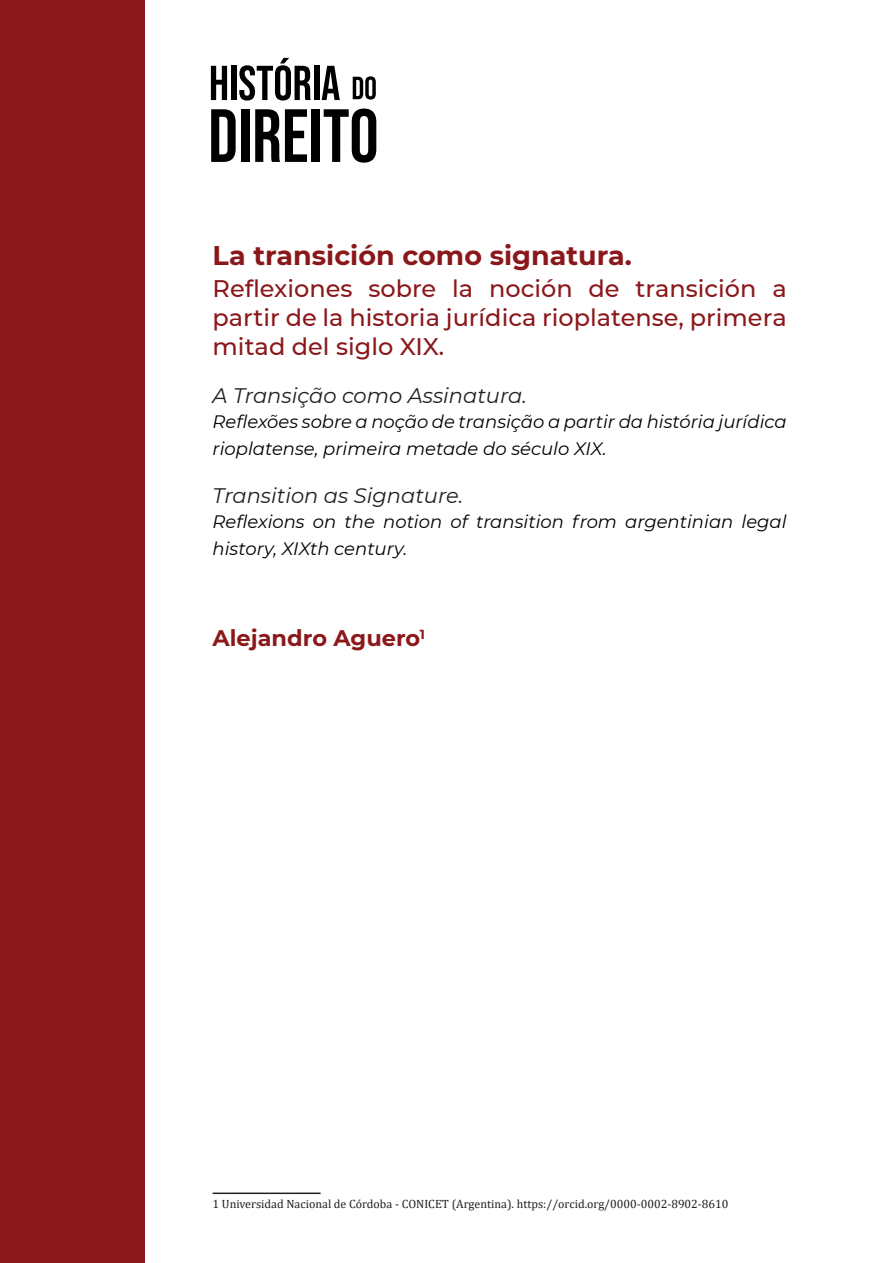
<style>
.page{position:relative;width:893px;height:1263px;background:#fff}
.page>*{position:absolute;margin:0;border:0;box-sizing:border-box;transform-origin:0 0}
.Título_do_Artigo{font:700 27px "Montserrat";color:#8a181a}
.Título_do_Artigo-2{font:500 24px/28.8px "Montserrat";color:#8a181a;text-align:justify}
.Autores{font:700 22.5px "Montserrat";color:#8b181a}
.Título_em_outra_líng{font:italic 21px "Montserrat";color:#231f20}
.Título_em_outra_líng-2{font:italic 18px/27px "Montserrat";color:#000}
.Nota_de_Rodapé{font:12px "Cambria";color:#231f20}
</style>
<div class="page">
<hr style="left:213px;top:1192px;width:108px;height:2px;background:#231f20">
<div style="left:0;top:0;width:145px;height:1263px;background:#8b181a"></div>
<svg style="left:211px;top:66px;width:16px;height:34px"></svg>
<div style="left:231px;top:66px;width:5px;height:34px;background:#000001"></div>
<svg style="left:239px;top:58px;width:72px;height:43px"></svg>
<div style="left:314px;top:66px;width:5px;height:34px;background:#000001"></div>
<svg style="left:322px;top:66px;width:18px;height:34px"></svg>
<svg style="left:353px;top:76px;width:23px;height:24px"></svg>
<svg style="left:211px;top:109px;width:25px;height:53px"></svg>
<div style="left:241px;top:109px;width:8px;height:53px;background:#000001"></div>
<svg style="left:255px;top:109px;width:52px;height:53px"></svg>
<div style="left:312px;top:109px;width:8px;height:53px;background:#000001"></div>
<svg style="left:324px;top:109px;width:52px;height:54px"></svg>
<p class="Título_do_Artigo" style="left:213px;top:236px;width:421px">La transición como signatura.</p>
<p class="Título_do_Artigo-2" style="left:213px;top:273px;width:576px">Reflexiones sobre la noción de transición a partir de la historia jurídica rioplatense, primera mitad del siglo XIX.</p>
<p class="Título_em_outra_líng" style="left:213px;top:381px;width:316px">A Transição como Assinatura.</p>
<p class="Título_em_outra_líng-2" style="left:213px;top:408px;width:576px">Reflexões sobre a noção de transição a partir da história jurídica rioplatense, primeira metade do século XIX.</p>
<p class="Título_em_outra_líng" style="left:213px;top:481px;width:252px">Transition as Signature.</p>
<p class="Título_em_outra_líng-2" style="left:213px;top:508px;width:576px">Reflexions on the notion of transition from argentinian legal history, XIXth century.</p>
<p class="Autores" style="left:213px;top:622px;width:214px">Alejandro Aguero<sup>1</sup></p>
<p class="Nota_de_Rodapé" style="left:213px;top:1196px;width:517px">1 Universidad Nacional de Córdoba - CONICET (Argentina). https://orcid.org/0000-0002-8902-8610</p>
</div>
